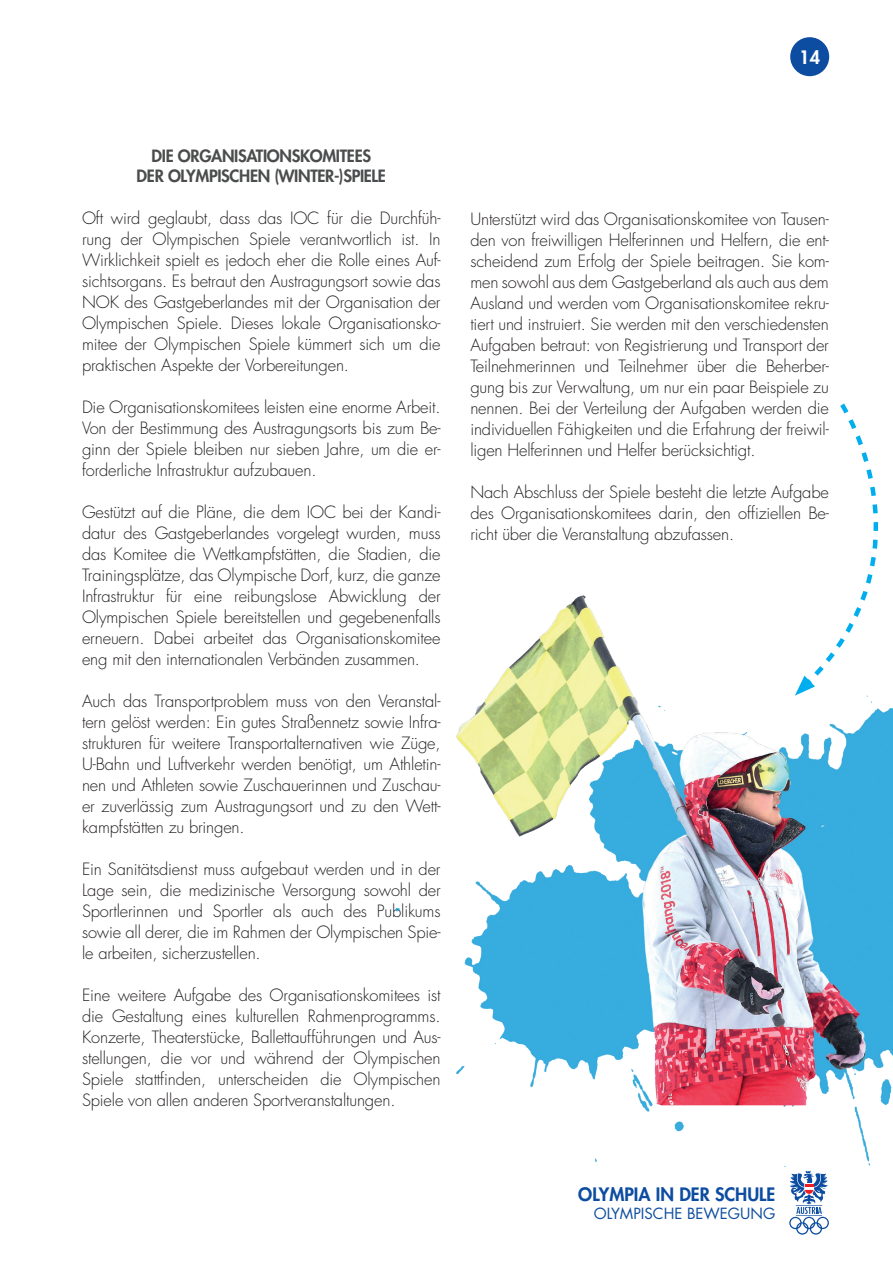
<style>
.page{position:relative;width:893px;height:1263px;background:#fff}
.page>*{position:absolute;margin:0;border:0;box-sizing:border-box;transform-origin:0 0}
.t1{font:800 18px "Futura Std";color:#0d4da1}
.t2{font:800 18px "Futura Std";color:#fff}
.t3{font:300 16.5px/21px "Futura Std";letter-spacing:-.01em;color:#231f20;text-align:justify}
.t4{font:800 16.5px/19.8px "Futura Std";letter-spacing:-.02em;color:#4b4c4d;text-align:center}
.t5{font:15px "Futura Std";color:#0d4da1}
</style>
<div class="page">
<svg style="left:789px;top:1171px;width:40px;height:63px"></svg>
<svg style="left:840px;top:403px;width:33px;height:76px"></svg>
<img style="left:395px;top:486px;width:498px;height:680px">
<div style="left:790px;top:37px;width:39px;height:39px;background:#0d4da1;border-radius:50%"></div>
<p class="t2" style="left:799px;top:46px;width:22px">14</p>
<p class="t4" style="left:137px;top:146px;width:251px">DIE ORGANISATIONSKOMITEES<br>DER OLYMPISCHEN (WINTER-)SPIELE</p>
<p class="t3" style="left:82px;top:208px;width:360px">Oft wird geglaubt, dass das IOC für die Durchfüh&shy;rung der Olympischen Spiele verantwortlich ist. In Wirklichkeit spielt es jedoch eher die Rolle eines Auf&shy;sichtsorgans. Es betraut den Austragungsort sowie das NOK des Gastgeberlandes mit der Organisation der Olympischen Spiele. Dieses lokale Organisationsko&shy;mitee der Olympischen Spiele kümmert sich um die praktischen Aspekte der Vorbereitungen.</p>
<p class="t3" style="left:82px;top:397px;width:360px">Die Organisationskomitees leisten eine enorme Arbeit.<br>Von der Bestimmung des Austragungsorts bis zum Be&shy;ginn der Spiele bleiben nur sieben Jahre, um die er&shy;forderliche Infrastruktur aufzubauen.</p>
<p class="t3" style="left:82px;top:502px;width:360px">Gestützt auf die Pläne, die dem IOC bei der Kandi&shy;datur des Gastgeberlandes vorgelegt wurden, muss das Komitee die Wettkampfstätten, die Stadien, die Trainingsplätze, das Olympische Dorf, kurz, die ganze Infrastruktur für eine reibungslose Abwicklung der Olympischen Spiele bereitstellen und gegebenenfalls erneuern. Dabei arbeitet das Organisationskomitee eng mit den internationalen Verbänden zusammen.</p>
<p class="t3" style="left:82px;top:691px;width:360px">Auch das Transportproblem muss von den Veranstal&shy;tern gelöst werden: Ein gutes Straßennetz sowie Infra&shy;strukturen für weitere Transportalternativen wie Züge, U-Bahn und Luftverkehr werden benötigt, um Athletin&shy;nen und Athleten sowie Zuschauerinnen und Zuschau&shy;er zuverlässig zum Austragungsort und zu den Wett&shy;kampfstätten zu bringen.</p>
<p class="t3" style="left:82px;top:859px;width:360px">Ein Sanitätsdienst muss aufgebaut werden und in der Lage sein, die medizinische Versorgung sowohl der Sportlerinnen und Sportler als auch des Publikums sowie all derer, die im Rahmen der Olympischen Spie&shy;le arbeiten, sicherzustellen.</p>
<p class="t3" style="left:82px;top:985px;width:360px">Eine weitere Aufgabe des Organisationskomitees ist die Gestaltung eines kulturellen Rahmenprogramms.<br>Konzerte, Theaterstücke, Ballettaufführungen und Aus&shy;stellungen, die vor und während der Olympischen Spiele stattfinden, unterscheiden die Olympischen Spiele von allen anderen Sportveranstaltungen.</p>
<p class="t3" style="left:470px;top:209px;width:360px">Unterstützt wird das Organisationskomitee von Tausen&shy;den von freiwilligen Helferinnen und Helfern, die ent&shy;scheidend zum Erfolg der Spiele beitragen. Sie kom&shy;men sowohl aus dem Gastgeberland als auch aus dem Ausland und werden vom Organisationskomitee rekru&shy;tiert und instruiert. Sie werden mit den verschiedensten Aufgaben betraut: von Registrierung und Transport der Teilnehmerinnen und Teilnehmer über die Beherber&shy;gung bis zur Verwaltung, um nur ein paar Beispiele zu nennen. Bei der Verteilung der Aufgaben werden die individuellen Fähigkeiten und die Erfahrung der freiwil&shy;ligen Helferinnen und Helfer berücksichtigt.</p>
<p class="t3" style="left:470px;top:482px;width:360px">Nach Abschluss der Spiele besteht die letzte Aufgabe des Organisationskomitees darin, den offiziellen Be&shy;richt über die Veranstaltung abzufassen.</p>
<p class="t1" style="left:578px;top:1183px;width:199px">OLYMPIA IN DER SCHULE</p>
<p class="t5" style="left:594px;top:1204px;width:183px">OLYMPISCHE BEWEGUNG</p>
</div>
